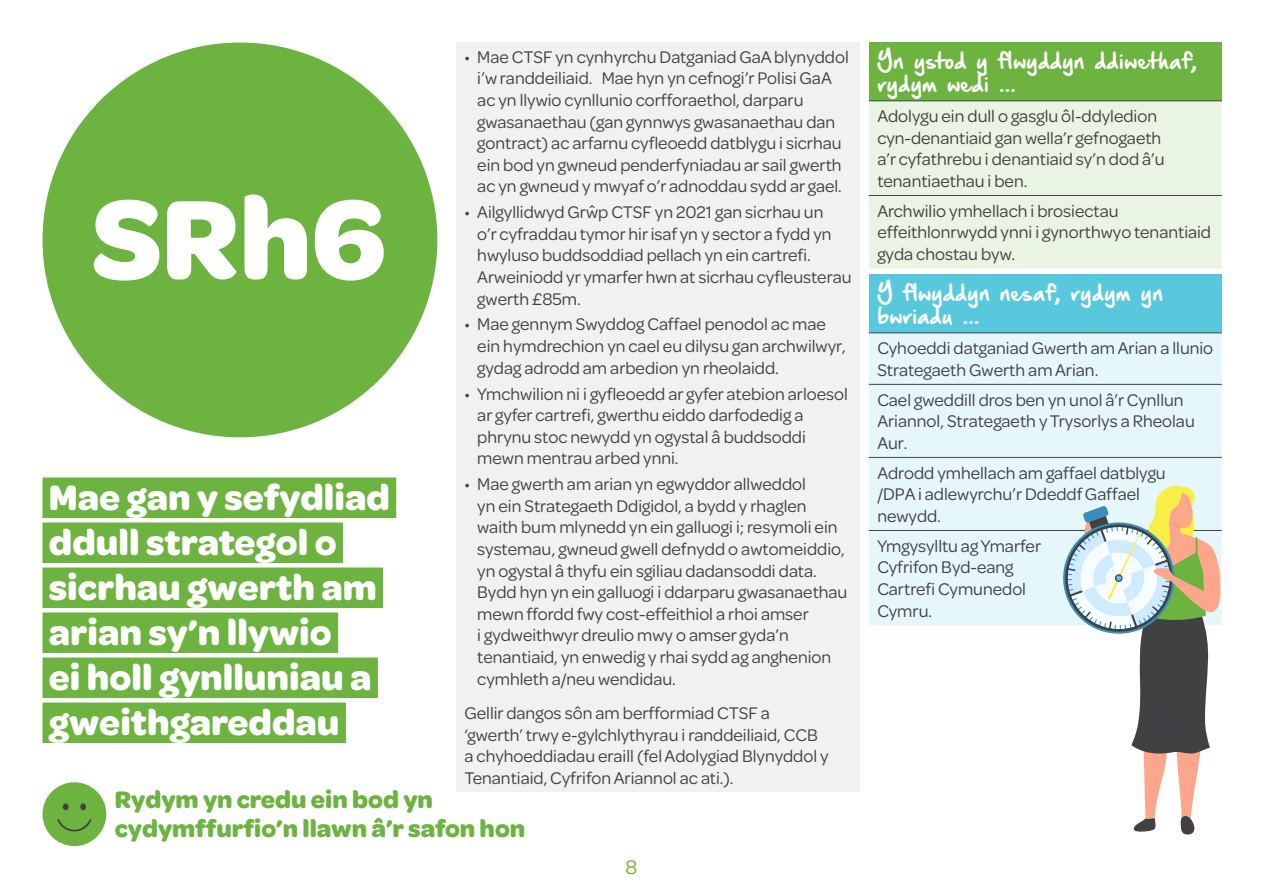
<style>
.page{position:relative;width:1263px;height:893px;background:#fff}
.page>*{position:absolute;margin:0;border:0;box-sizing:border-box;transform-origin:0 0}
.t1{font:700 120px "Omnes";color:#fff}
.t2{font:700 37.5px/45px "Omnes";color:#fff}
.t3{font:700 25.5px/28.5px "Omnes";color:#6cb33f}
.t4{font:21px "Omnes";color:#74af27}
.t5{font:19.5px/23.4px "Hand Of Sean Demo";color:#fff}
.t6{font:18px/21.6px "Omnes";color:#414042}
</style>
<div class="page">
<div style="left:456px;top:43px;width:404px;height:749px;background:#f1f1f2"></div>
<div style="left:869px;top:43px;width:353px;height:58px;background:#6cb33f"></div>
<div style="left:869px;top:101px;width:353px;height:168px;background:#e9f4e2"></div>
<hr style="left:869px;top:100px;width:353px;height:1px;background:#414042">
<hr style="left:869px;top:195px;width:353px;height:1px;background:#414042">
<div style="left:869px;top:275px;width:353px;height:58px;background:#58c8dd"></div>
<div style="left:869px;top:333px;width:353px;height:292px;background:#e6f7fa"></div>
<hr style="left:869px;top:332px;width:353px;height:1px;background:#414042">
<hr style="left:869px;top:384px;width:353px;height:1px;background:#414042">
<hr style="left:869px;top:457px;width:353px;height:1px;background:#414042">
<hr style="left:869px;top:530px;width:353px;height:1px;background:#414042">
<div style="left:43px;top:43px;width:394px;height:394px;background:#6cb33f;border-radius:50%"></div>
<div style="left:43px;top:477px;width:353px;height:41px;background:#6cb33f"></div>
<div style="left:43px;top:522px;width:300px;height:41px;background:#6cb33f"></div>
<div style="left:43px;top:567px;width:340px;height:41px;background:#6cb33f"></div>
<div style="left:43px;top:612px;width:295px;height:41px;background:#6cb33f"></div>
<div style="left:43px;top:657px;width:335px;height:41px;background:#6cb33f"></div>
<div style="left:43px;top:702px;width:303px;height:41px;background:#6cb33f"></div>
<svg style="left:1056px;top:484px;width:165px;height:351px"></svg>
<div style="left:43px;top:782px;width:63px;height:64px;background:#6cb33f;border-radius:50%"></div>
<svg style="left:57px;top:819px;width:34px;height:12px"></svg>
<div style="left:80px;top:803px;width:6px;height:7px;background:#414042;border-radius:50%"></div>
<div style="left:63px;top:803px;width:6px;height:7px;background:#414042;border-radius:50%"></div>
<h1 class="t1" style="left:91px;top:154px;width:296px">SRh6</h1>
<h2 class="t2" style="left:49px;top:472px;width:342px">Mae gan y sefydliad ddull strategol o sicrhau gwerth am arian sy’n llywio<br>ei holl gynlluniau a gweithgareddau</h2>
<p class="t6" style="left:477px;top:45px;width:373px;text-indent:-13px">• Mae CTSF yn cynhyrchu Datganiad GaA blynyddol i’w randdeiliaid. Mae hyn yn cefnogi’r Polisi GaA ac yn llywio cynllunio corfforaethol, darparu gwasanaethau (gan gynnwys gwasanaethau dan gontract) ac arfarnu cyfleoedd datblygu i sicrhau ein bod yn gwneud penderfyniadau ar sail gwerth ac yn gwneud y mwyaf o’r adnoddau sydd ar gael.</p>
<p class="t6" style="left:477px;top:200px;width:376px;text-indent:-13px">• Ailgyllidwyd Grŵp CTSF yn 2021 gan sicrhau un<br>o’r cyfraddau tymor hir isaf yn y sector a fydd yn hwyluso buddsoddiad pellach yn ein cartrefi.<br>Arweiniodd yr ymarfer hwn at sicrhau cyfleusterau gwerth £85m.</p>
<p class="t6" style="left:477px;top:313px;width:370px;text-indent:-13px">• Mae gennym Swyddog Caffael penodol ac mae ein hymdrechion yn cael eu dilysu gan archwilwyr, gydag adrodd am arbedion yn rheolaidd.</p>
<p class="t6" style="left:477px;top:382px;width:372px;text-indent:-13px">• Ymchwilion ni i gyfleoedd ar gyfer atebion arloesol ar gyfer cartrefi, gwerthu eiddo darfodedig a phrynu stoc newydd yn ogystal â buddsoddi mewn mentrau arbed ynni.</p>
<p class="t6" style="left:477px;top:472px;width:372px;text-indent:-13px">• Mae gwerth am arian yn egwyddor allweddol<br>yn ein Strategaeth Ddigidol, a bydd y rhaglen waith bum mlynedd yn ein galluogi i; resymoli ein systemau, gwneud gwell defnydd o awtomeiddio, yn ogystal â thyfu ein sgiliau dadansoddi data.<br>Bydd hyn yn ein galluogi i ddarparu gwasanaethau mewn ffordd fwy cost-effeithiol a rhoi amser<br>i gydweithwyr dreulio mwy o amser gyda’n tenantiaid, yn enwedig y rhai sydd ag anghenion cymhleth a/neu wendidau.</p>
<p class="t6" style="left:464px;top:701px;width:366px">Gellir dangos sôn am berfformiad CTSF a ‘gwerth’ trwy e-gylchlythyrau i randdeiliaid, CCB a chyhoeddiadau eraill (fel Adolygiad Blynyddol y Tenantiaid, Cyfrifon Ariannol ac ati.).</p>
<h3 class="t3" style="left:115px;top:784px;width:412px">Rydym yn credu ein bod yn cydymffurfio’n llawn â’r safon hon</h3>
<p class="t4" style="left:625px;top:853px;width:13px">8</p>
<p class="t5" style="left:877px;top:51px;width:322px">Yn ystod y flwyddyn ddiwethaf, rydym wedi ...</p>
<p class="t6" style="left:877px;top:104px;width:289px">Adolygu ein dull o gasglu ôl-ddyledion cyn-denantiaid gan wella’r gefnogaeth a’r cyfathrebu i denantiaid sy’n dod â’u tenantiaethau i ben.</p>
<p class="t6" style="left:877px;top:199px;width:335px">Archwilio ymhellach i brosiectau effeithlonrwydd ynni i gynorthwyo tenantiaid gyda chostau byw.</p>
<p class="t5" style="left:877px;top:283px;width:288px">Y flwyddyn nesaf, rydym yn bwriadu ...</p>
<p class="t6" style="left:877px;top:336px;width:337px">Cyhoeddi datganiad Gwerth am Arian a llunio<br>Strategaeth Gwerth am Arian.</p>
<p class="t6" style="left:877px;top:388px;width:319px">Cael gweddill dros ben yn unol â’r Cynllun<br>Ariannol, Strategaeth y Trysorlys a Rheolau<br>Aur.</p>
<p class="t6" style="left:877px;top:461px;width:290px">Adrodd ymhellach am gaffael datblygu /DPA i adlewyrchu’r Ddeddf Gaffael newydd.</p>
<p class="t6" style="left:877px;top:534px;width:165px">Ymgysylltu ag Ymarfer<br>Cyfrifon Byd-eang<br>Cartrefi Cymunedol<br>Cymru.</p>
</div>
